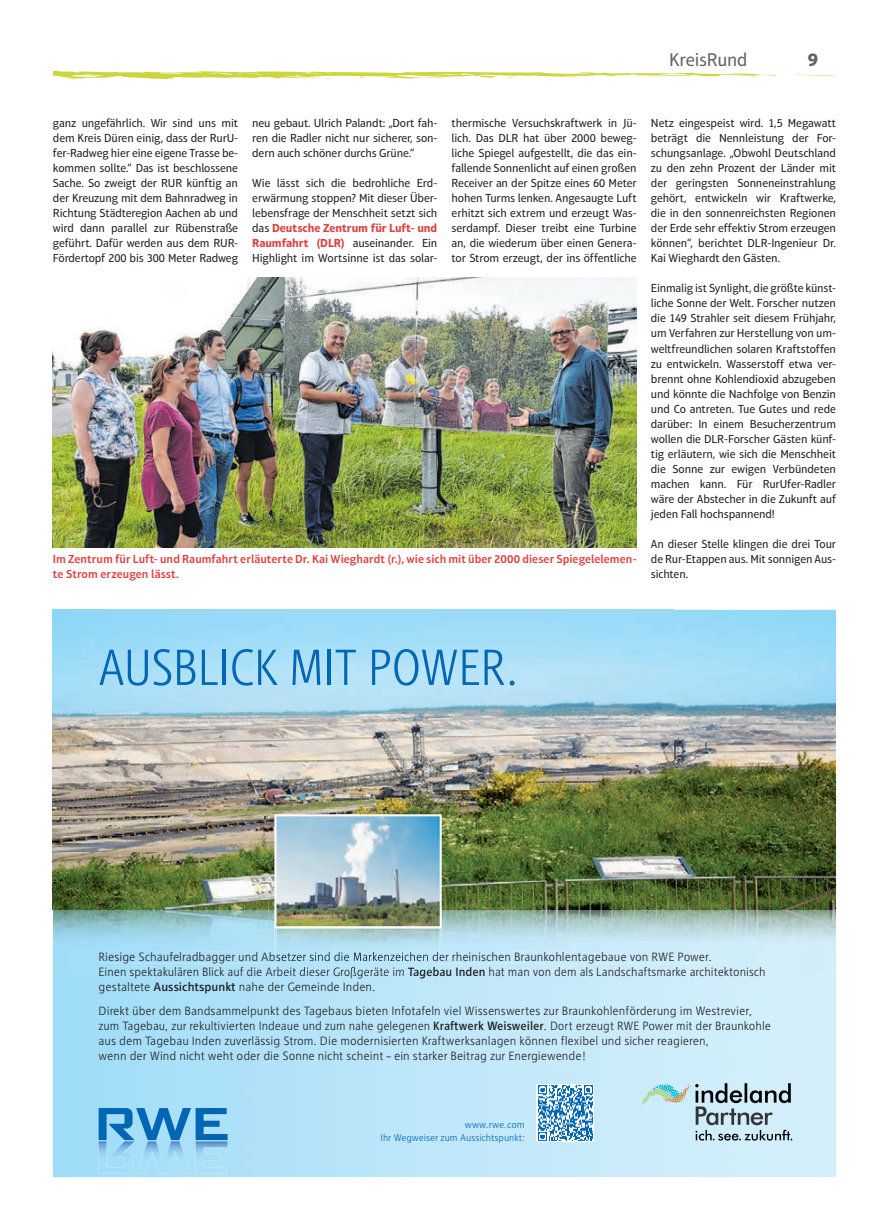
<style>
.page{position:relative;width:889px;height:1217px;background:#fff}
.page>*{position:absolute;margin:0;border:0;box-sizing:border-box;transform-origin:0 0}
.t1{font:300 condensed 52.75px "RWE Headline";letter-spacing:-.01em;color:#0166b3}
.t2{font:18.75px "Aptifer Sans LT Pro";letter-spacing:-.015em;color:#636366}
.t3{font:700 18.75px "Aptifer Sans LT Pro";color:#636366}
.t4{font:300 12.5px/15px "RWE Text";color:#231f20}
.t5{font:11.88px/15px "Aptifer Sans LT Pro";letter-spacing:-.01em;color:#231f20;text-align:justify}
.t6{font:600 11.88px/15px "Aptifer Sans LT Pro";color:#e04243}
.t7{font:300 10px/12.5px "RWE Text";color:#0166b3;text-align:right}
.s1{font-weight:700;color:#e04243}
.s2{font-weight:500}
</style>
<div class="page">
<svg style="left:53px;top:71px;width:783px;height:8px"></svg>
<img style="left:53px;top:277px;width:584px;height:271px">
<img style="left:53px;top:909px;width:783px;height:267px">
<img style="left:668px;top:609px;width:168px;height:300px">
<img style="left:53px;top:880px;width:615px;height:29px">
<img style="left:53px;top:609px;width:621px;height:271px">
<img style="left:100px;top:951px;width:612px;height:12px">
<img style="left:100px;top:966px;width:174px;height:6px">
<img style="left:442px;top:966px;width:43px;height:6px">
<img style="left:274px;top:928px;width:168px;height:44px">
<img style="left:274px;top:951px;width:168px;height:12px">
<img style="left:274px;top:966px;width:131px;height:6px">
<img style="left:408px;top:966px;width:34px;height:6px">
<img style="left:274px;top:814px;width:168px;height:114px">
<img style="left:536px;top:1083px;width:58px;height:58px">
<svg style="left:640px;top:1082px;width:152px;height:58px;background:#adc7d0"></svg>
<svg style="left:99px;top:1107px;width:129px;height:32px;background:#51a0d4"></svg>
<img style="left:99px;top:1141px;width:129px;height:32px">
<h2 class="t2" style="left:669px;top:49px;width:80px">KreisRund</h2>
<h2 class="t3" style="left:808px;top:49px;width:12px">9</h2>
<p class="t5" style="left:53px;top:115px;width:187px">ganz ungefährlich. Wir sind uns mit dem Kreis Düren einig, dass der RurU&shy;fer-Radweg hier eine eigene Trasse be&shy;kommen sollte.“ Das ist beschlossene Sache. So zweigt der RUR künftig an der Kreuzung mit dem Bahnradweg in Richtung Städteregion Aachen ab und wird dann parallel zur Rübenstraße geführt. Dafür werden aus dem RUR-Fördertopf 200 bis 300 Meter Radweg</p>
<p class="t5" style="left:252px;top:115px;width:187px">neu gebaut. Ulrich Palandt: „Dort fah&shy;ren die Radler nicht nur sicherer, son&shy;dern auch schöner durchs Grüne.“</p>
<p class="t5" style="left:452px;top:115px;width:187px">thermische Versuchskraftwerk in Jü&shy;lich. Das DLR hat über 2000 beweg&shy;liche Spiegel aufgestellt, die das ein&shy;fallende Sonnenlicht auf einen großen Receiver an der Spitze eines 60 Meter hohen Turms lenken. Angesaugte Luft erhitzt sich extrem und erzeugt Was&shy;serdampf. Dieser treibt eine Turbine an, die wiederum über einen Genera&shy;tor Strom erzeugt, der ins öffentliche</p>
<p class="t5" style="left:651px;top:115px;width:187px">Netz eingespeist wird. 1,5 Megawatt beträgt die Nennleistung der For&shy;schungsanlage. „Obwohl Deutschland zu den zehn Prozent der Länder mit der geringsten Sonneneinstrahlung gehört, entwickeln wir Kraftwerke, die in den sonnenreichsten Regionen der Erde sehr effektiv Strom erzeugen können“, berichtet DLR-Ingenieur Dr.<br>Kai Wieghardt den Gästen.</p>
<p class="t5" style="left:651px;top:281px;width:187px">Einmalig ist Synlight, die größte künst&shy;liche Sonne der Welt. Forscher nutzen die 149 Strahler seit diesem Frühjahr, um Verfahren zur Herstellung von um&shy;weltfreundlichen solaren Kraftstoffen zu entwickeln. Wasserstoff etwa ver&shy;brennt ohne Kohlendioxid abzugeben und könnte die Nachfolge von Benzin und Co antreten. Tue Gutes und rede darüber: In einem Besucherzentrum wollen die DLR-Forscher Gästen künf&shy;tig erläutern, wie sich die Menschheit die Sonne zur ewigen Verbündeten machen kann. Für RurUfer-Radler wäre der Abstecher in die Zukunft auf jeden Fall hochspannend!</p>
<p class="t5" style="left:651px;top:536px;width:187px">An dieser Stelle klingen die drei Tour de Rur-Etappen aus. Mit sonnigen Aus&shy;sichten.</p>
<p class="t5" style="left:252px;top:175px;width:187px">Wie lässt sich die bedrohliche Erd&shy;erwärmung stoppen? Mit dieser Über&shy;lebensfrage der Menschheit setzt sich das <span class="s1">Deutsche Zentrum für Luft- und Raumfahrt (DLR)</span> auseinander. Ein Highlight im Wortsinne ist das solar-</p>
<p class="t6" style="left:53px;top:551px;width:585px">Im Zentrum für Luft- und Raumfahrt erläuterte Dr. Kai Wieghardt (r.), wie sich mit über 2000 dieser Spiegelelemen&shy;te Strom erzeugen lässt.</p>
<h1 class="t1" style="left:99px;top:637px;width:422px">AUSBLICK MIT POWER.</h1>
<p class="t4" style="left:99px;top:949px;width:669px">Riesige Schaufelradbagger und Absetzer sind die Markenzeichen der rheinischen Braunkohlentagebaue von RWE Power.<br>Einen spektakulären Blick auf die Arbeit dieser Großgeräte im <span class="s2">Tagebau Inden</span> hat man von dem als Landschaftsmarke architektonisch gestaltete <span class="s2">Aussichtspunkt</span> nahe der Gemeinde Inden.</p>
<p class="t4" style="left:99px;top:1002px;width:674px">Direkt über dem Bandsammelpunkt des Tagebaus bieten Infotafeln viel Wissenswertes zur Braunkohlenförderung im Westrevier, zum Tagebau, zur rekultivierten Indeaue und zum nahe gelegenen <span class="s2">Kraftwerk Weisweiler</span>. Dort erzeugt RWE Power mit der Braunkohle aus dem Tagebau Inden zuverlässig Strom. Die modernisierten Kraftwerksanlagen können flexibel und sicher reagieren,<br>wenn der Wind nicht weht oder die Sonne nicht scheint – ein starker Beitrag zur Energiewende!</p>
<p class="t7" style="left:381px;top:1118px;width:146px">www.rwe.com<br>Ihr Wegweiser zum Aussichtspunkt:</p>
</div>
